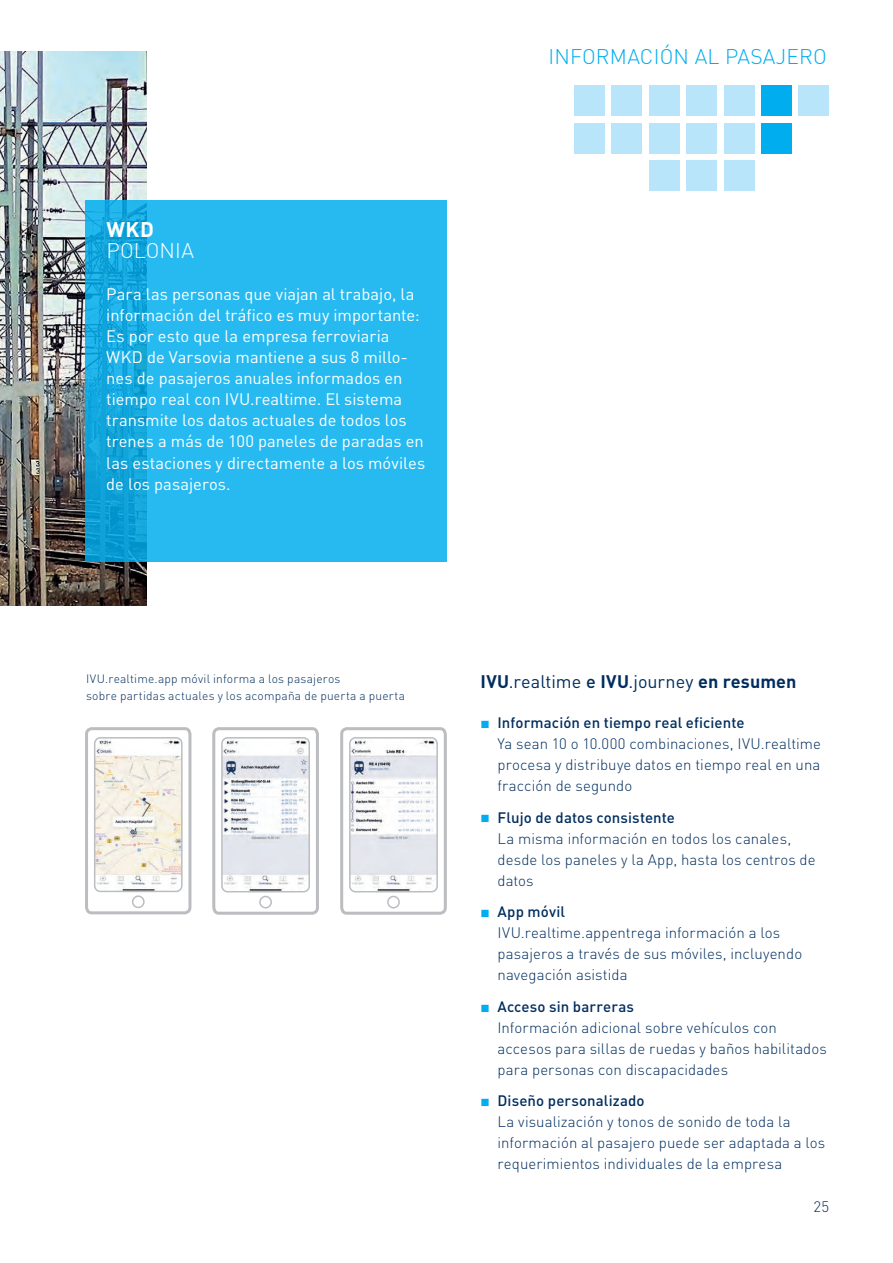
<style>
.page{position:relative;width:893px;height:1263px;background:#fff}
.page>*{position:absolute;margin:0;border:0;box-sizing:border-box;transform-origin:0 0}
.Überschrift_Leitsyst{font:300 21px "DIN Pro";letter-spacing:.01em;color:#00aeef}
.Überschrift_2_Box__d{font:300 21px "DIN Pro";color:#fff}
.Überschrift_1_Box__f{font:700 21px "DIN Pro";color:#fff}
.STICHPUNKTE_Headline{font:18px "DIN Pro";color:#002d5e}
.Fließtext_Box{font:16.5px/21px "DIN Pro";color:#fff}
.Stichpunkte_ohne_Gru{font:300 15px/21px "DIN Pro";letter-spacing:.005em;color:#002d5e}
.BU{font:300 12px/16.5px "DIN Pro";letter-spacing:.015em;color:#002d5e}
.s1{font-weight:700}
.s2{font-weight:500}
.s3{color:#00aeef}
</style>
<div class="page">
<img style="left:0;top:51px;width:147px;height:555px">
<div style="left:686px;top:160px;width:31px;height:31px;background:#b9e5fa"></div>
<div style="left:212px;top:727px;width:107px;height:188px;border:3px solid #bcbdc0;border-radius:5px"></div>
<img style="left:224px;top:740px;width:85px;height:152px">
<div style="left:221px;top:737px;width:89px;height:155px;border:2px solid #bcbdc0;border-radius:6px"></div>
<div style="left:259px;top:896px;width:13px;height:12px;border:2px solid #bcbdc0;border-radius:50%"></div>
<div style="left:340px;top:727px;width:107px;height:188px;border:3px solid #bcbdc0;border-radius:5px"></div>
<img style="left:352px;top:740px;width:83px;height:149px">
<div style="left:349px;top:737px;width:89px;height:155px;border:2px solid #bcbdc0;border-radius:6px"></div>
<div style="left:387px;top:896px;width:13px;height:12px;border:2px solid #bcbdc0;border-radius:50%"></div>
<div style="left:85px;top:727px;width:106px;height:187px;border:3px solid #bcbdc0;border-radius:5px"></div>
<img style="left:97px;top:740px;width:83px;height:149px">
<div style="left:94px;top:737px;width:89px;height:155px;border:2px solid #bcbdc0;border-radius:6px"></div>
<div style="left:132px;top:895px;width:13px;height:13px;border:2px solid #bcbdc0;border-radius:50%"></div>
<div style="left:798px;top:85px;width:31px;height:31px;background:#b9e5fa"></div>
<div style="left:611px;top:85px;width:31px;height:31px;background:#b9e5fa"></div>
<div style="left:649px;top:160px;width:30px;height:31px;background:#b9e5fa"></div>
<div style="left:574px;top:85px;width:31px;height:31px;background:#b9e5fa"></div>
<div style="left:686px;top:85px;width:31px;height:31px;background:#b9e5fa"></div>
<div style="left:761px;top:85px;width:31px;height:31px;background:#00aeef"></div>
<div style="left:611px;top:123px;width:31px;height:31px;background:#b9e5fa"></div>
<div style="left:649px;top:85px;width:30px;height:31px;background:#b9e5fa"></div>
<div style="left:649px;top:123px;width:30px;height:31px;background:#b9e5fa"></div>
<div style="left:686px;top:123px;width:31px;height:31px;background:#b9e5fa"></div>
<div style="left:761px;top:123px;width:31px;height:31px;background:#00aeef"></div>
<div style="left:724px;top:160px;width:30px;height:31px;background:#b9e5fa"></div>
<div style="left:724px;top:85px;width:30px;height:31px;background:#b9e5fa"></div>
<div style="left:574px;top:123px;width:31px;height:31px;background:#b9e5fa"></div>
<div style="left:724px;top:123px;width:30px;height:31px;background:#b9e5fa"></div>
<svg style="left:85px;top:200px;width:361px;height:361px;background:#23b6ed"></svg>
<p class="Überschrift_1_Box__f" style="left:106px;top:212px;width:49px">WKD</p>
<p class="Überschrift_2_Box__d" style="left:106px;top:236px;width:89px">POLONIA</p>
<p class="Fließtext_Box" style="left:106px;top:282px;width:320px">Para las personas que viajan al trabajo, la información del tráfico es muy importante:<br>Es por esto que la empresa ferroviaria WKD de Varsovia mantiene a sus 8 millo&shy;nes de pasajeros anuales informados en tiempo real con IVU.realtime. El sistema transmite los datos actuales de todos los trenes a más de 100 paneles de paradas en las estaciones y directamente a los móviles de los pasajeros.</p>
<p class="Überschrift_Leitsyst" style="left:548px;top:42px;width:280px">INFORMACIÓN AL PASAJERO</p>
<p class="BU" style="left:86px;top:670px;width:320px">IVU.realtime.app móvil informa a los pasajeros<br>sobre partidas actuales y los acompaña de puerta a puerta</p>
<p class="STICHPUNKTE_Headline" style="left:480px;top:667px;width:317px"><span class="s1">IVU</span>.realtime <span class="s2">e</span> <span class="s1">IVU</span>.journey <span class="s1">en resumen</span></p>
<p class="Stichpunkte_ohne_Gru" style="left:497px;top:711px;width:325px;text-indent:-17px"><span class="s3">■</span> <span class="s2">Información en tiempo real eficiente<br></span>Ya sean 10 o 10.000 combinaciones, IVU.realtime procesa y distribuye datos en tiempo real en una fracción de segundo</p>
<p class="Stichpunkte_ohne_Gru" style="left:497px;top:806px;width:320px;text-indent:-17px"><span class="s3">■</span> <span class="s2">Flujo de datos consistente<br></span>La misma información en todos los canales, desde los paneles y la App, hasta los centros de datos</p>
<p class="Stichpunkte_ohne_Gru" style="left:497px;top:901px;width:306px;text-indent:-17px"><span class="s3">■</span> <span class="s2">App móvil<br></span>IVU.realtime.appentrega información a los pasajeros a través de sus móviles, incluyendo navegación asistida</p>
<p class="Stichpunkte_ohne_Gru" style="left:497px;top:995px;width:331px;text-indent:-17px"><span class="s3">■</span> <span class="s2">Acceso sin barreras<br></span>Información adicional sobre vehículos con accesos para sillas de ruedas y baños habilitados para personas con discapacidades</p>
<p class="Stichpunkte_ohne_Gru" style="left:497px;top:1090px;width:329px;text-indent:-17px"><span class="s3">■</span> <span class="s2">Diseño personalizado<br></span>La visualización y tonos de sonido de toda la información al pasajero puede ser adaptada a los requerimientos individuales de la empresa</p>
<p class="Stichpunkte_ohne_Gru" style="left:814px;top:1195px;width:17px">25</p>
</div>
